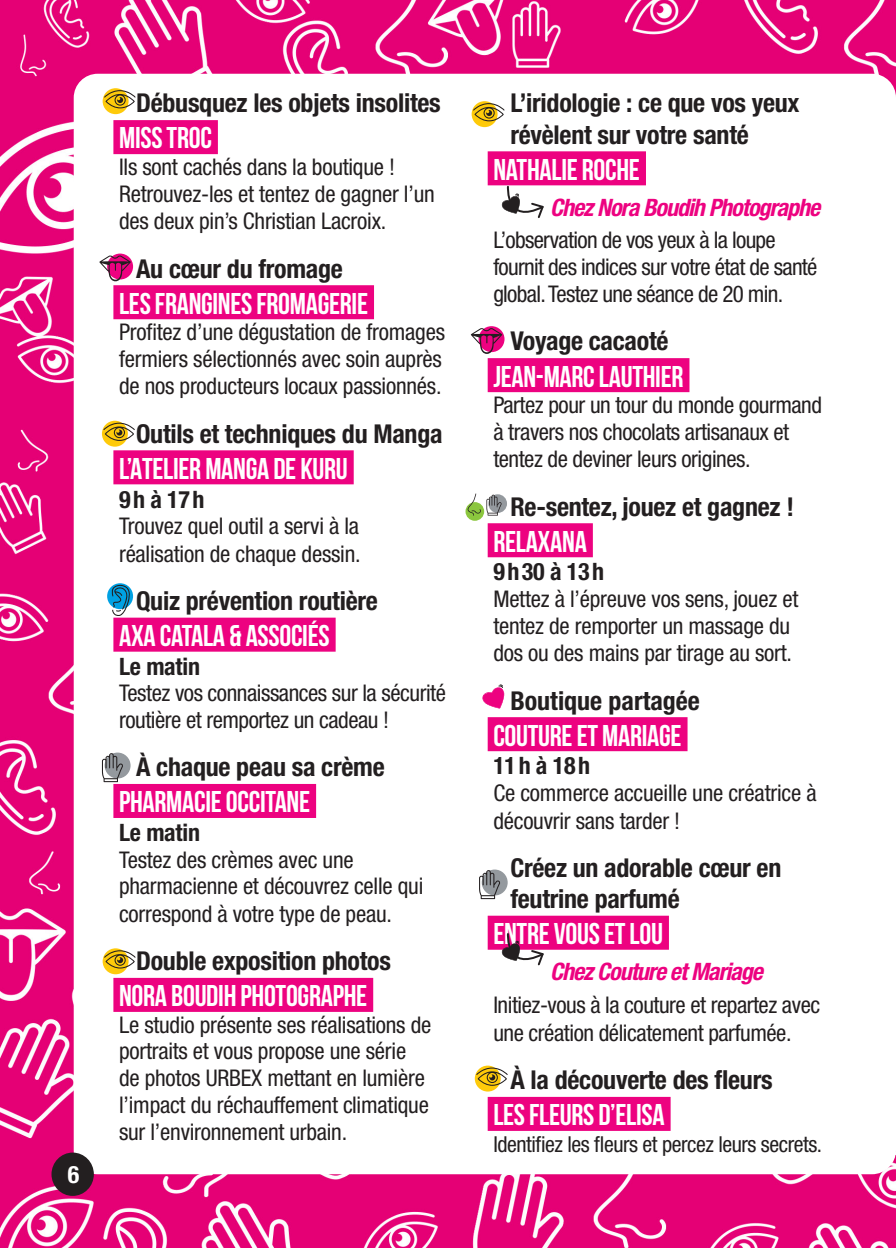
<style>
.page{position:relative;width:896px;height:1248px;background:#fff}
.page>*{position:absolute;margin:0;border:0;box-sizing:border-box;transform-origin:0 0}
.t1{font:700 30px "Bebas Neue";letter-spacing:-.01em;color:#fff}
.t2{font:700 condensed 26px/31.2px "Helvetica Neue LT Std";letter-spacing:-.01em;color:#231f20}
.t3{font:italic 700 condensed 24px "Helvetica Neue LT Std";letter-spacing:-.04em;color:#ed0280}
.t4{font:700 condensed 24px "Helvetica Neue LT Std";letter-spacing:-.01em;color:#231f20}
.t5{font:700 condensed 24px "Helvetica Neue LT Std";color:#fff}
.t6{font:condensed 23px/27px "Helvetica Neue LT Std";letter-spacing:-.01em;color:#231f20}
.t7{font:condensed 23px/27px "Helvetica Neue LT Std";letter-spacing:-.03em;color:#231f20}
.t8{font:condensed 22px "Helvetica Neue LT Std";letter-spacing:-.02em;color:#231f20}
</style>
<div class="page">
<img style="left:0;top:0;width:896px;height:1247px">
<div style="left:74px;top:74px;width:822px;height:1100px;background:#fff;border-radius:24px"></div>
<div style="left:113px;top:120px;width:105px;height:34px;background:#ed0280"></div>
<div style="left:113px;top:285px;width:261px;height:34px;background:#ed0280"></div>
<div style="left:113px;top:450px;width:241px;height:34px;background:#ed0280"></div>
<div style="left:113px;top:617px;width:223px;height:34px;background:#ed0280"></div>
<div style="left:113px;top:783px;width:203px;height:34px;background:#ed0280"></div>
<div style="left:113px;top:977px;width:260px;height:34px;background:#ed0280"></div>
<div style="left:488px;top:151px;width:158px;height:34px;background:#ed0280"></div>
<div style="left:488px;top:358px;width:201px;height:34px;background:#ed0280"></div>
<div style="left:488px;top:523px;width:105px;height:34px;background:#ed0280"></div>
<div style="left:488px;top:717px;width:199px;height:34px;background:#ed0280"></div>
<div style="left:488px;top:915px;width:181px;height:34px;background:#ed0280"></div>
<div style="left:488px;top:1096px;width:182px;height:34px;background:#ed0280"></div>
<svg style="left:475px;top:1065px;width:26px;height:26px"></svg>
<svg style="left:476px;top:1067px;width:32px;height:18px"></svg>
<div style="left:472px;top:101px;width:25px;height:26px;background:#feca0a;border-radius:50%"></div>
<svg style="left:473px;top:103px;width:31px;height:18px"></svg>
<div style="left:102px;top:420px;width:26px;height:26px;background:#feca0a;border-radius:50%"></div>
<svg style="left:103px;top:422px;width:32px;height:19px"></svg>
<svg style="left:103px;top:948px;width:26px;height:26px"></svg>
<svg style="left:104px;top:950px;width:32px;height:18px"></svg>
<svg style="left:103px;top:88px;width:26px;height:26px"></svg>
<svg style="left:104px;top:90px;width:32px;height:18px"></svg>
<svg style="left:478px;top:326px;width:26px;height:26px"></svg>
<svg style="left:471px;top:328px;width:31px;height:26px"></svg>
<svg style="left:107px;top:253px;width:26px;height:26px"></svg>
<svg style="left:99px;top:255px;width:32px;height:26px"></svg>
<svg style="left:107px;top:583px;width:26px;height:26px"></svg>
<svg style="left:112px;top:584px;width:18px;height:32px"></svg>
<div style="left:482px;top:869px;width:26px;height:26px;background:#94999e;border-radius:50%"></div>
<svg style="left:479px;top:870px;width:21px;height:29px"></svg>
<div style="left:105px;top:752px;width:26px;height:26px;background:#94999e;border-radius:50%"></div>
<svg style="left:102px;top:753px;width:21px;height:29px"></svg>
<svg style="left:482px;top:684px;width:22px;height:24px"></svg>
<div style="left:465px;top:502px;width:19px;height:18px;background:#8bc63e;border-radius:50%"></div>
<div style="left:488px;top:494px;width:19px;height:19px;background:#94999e;border-radius:50%"></div>
<svg style="left:467px;top:493px;width:35px;height:22px"></svg>
<svg style="left:501px;top:933px;width:44px;height:33px"></svg>
<svg style="left:501px;top:185px;width:44px;height:33px"></svg>
<div style="left:51px;top:1152px;width:43px;height:43px;background:#231f20;border-radius:50%"></div>
<p class="t5" style="left:68px;top:1159px;width:13px">6</p>
<p class="t2" style="left:136px;top:87px;width:306px">Débusquez les objets insolites</p>
<p class="t1" style="left:119px;top:122px;width:94px">MISS TROC</p>
<p class="t6" style="left:119px;top:153px;width:317px">Ils sont cachés dans la boutique !<br>Retrouvez-les et tentez de gagner l’un des deux pin’s Christian Lacroix.</p>
<p class="t2" style="left:136px;top:252px;width:208px">Au cœur du fromage</p>
<p class="t1" style="left:119px;top:287px;width:250px">LES FRANGINES FROMAGERIE</p>
<p class="t6" style="left:119px;top:318px;width:327px">Profitez d’une dégustation de fromages fermiers sélectionnés avec soin auprès de nos producteurs locaux passionnés.</p>
<p class="t2" style="left:136px;top:417px;width:308px">Outils et techniques du Manga</p>
<p class="t1" style="left:119px;top:452px;width:230px">L’ATELIER MANGA DE KURU</p>
<p class="t4" style="left:119px;top:484px;width:87px">9h à 17h</p>
<p class="t6" style="left:119px;top:512px;width:243px;line-height:27.6px">Trouvez quel outil a servi à la réalisation de chaque dessin.</p>
<p class="t2" style="left:136px;top:584px;width:243px">Quiz prévention routière</p>
<p class="t1" style="left:119px;top:619px;width:212px">AXA CATALA &amp; ASSOCIÉS</p>
<p class="t4" style="left:119px;top:651px;width:82px">Le matin</p>
<p class="t6" style="left:119px;top:679px;width:328px">Testez vos connaissances sur la sécurité routière et remportez un cadeau !</p>
<p class="t2" style="left:136px;top:751px;width:250px">À chaque peau sa crème</p>
<p class="t1" style="left:119px;top:785px;width:193px">PHARMACIE OCCITANE</p>
<p class="t4" style="left:119px;top:818px;width:82px">Le matin</p>
<p class="t6" style="left:119px;top:845px;width:306px">Testez des crèmes avec une pharmacienne et découvrez celle qui correspond à votre type de peau.</p>
<p class="t2" style="left:136px;top:944px;width:256px">Double exposition photos</p>
<p class="t1" style="left:119px;top:979px;width:250px">NORA BOUDIH PHOTOGRAPHE</p>
<p class="t6" style="left:119px;top:1011px;width:314px">Le studio présente ses réalisations de portraits et vous propose une série de photos URBEX mettant en lumière l’impact du réchauffement climatique sur l’environnement urbain.</p>
<p class="t2" style="left:510px;top:87px;width:291px">L’iridologie : ce que vos yeux révèlent sur votre santé</p>
<p class="t1" style="left:493px;top:153px;width:148px">NATHALIE ROCHE</p>
<p class="t3" style="left:550px;top:193px;width:272px">Chez Nora Boudih Photographe</p>
<p class="t7" style="left:493px;top:226px;width:326px">L’observation de vos yeux à la loupe fournit des indices sur votre état de santé global. Testez une séance de 20 min.</p>
<p class="t2" style="left:510px;top:325px;width:160px">Voyage cacaoté</p>
<p class="t1" style="left:493px;top:359px;width:192px">JEAN-MARC LAUTHIER</p>
<p class="t6" style="left:493px;top:391px;width:330px">Partez pour un tour du monde gourmand à travers nos chocolats artisanaux et tentez de deviner leurs origines.</p>
<p class="t2" style="left:510px;top:490px;width:285px">Re-sentez, jouez et gagnez !</p>
<p class="t1" style="left:493px;top:524px;width:95px">RELAXANA</p>
<p class="t4" style="left:493px;top:557px;width:112px">9h30 à 13h</p>
<p class="t6" style="left:493px;top:585px;width:306px">Mettez à l’épreuve vos sens, jouez et tentez de remporter un massage du dos ou des mains par tirage au sort.</p>
<p class="t2" style="left:510px;top:684px;width:191px">Boutique partagée</p>
<p class="t1" style="left:493px;top:718px;width:190px">COUTURE ET MARIAGE</p>
<p class="t4" style="left:493px;top:751px;width:98px">11h à 18h</p>
<p class="t6" style="left:493px;top:778px;width:325px;line-height:27.6px">Ce commerce accueille une créatrice à découvrir sans tarder !</p>
<p class="t2" style="left:510px;top:851px;width:272px">Créez un adorable cœur en feutrine parfumé</p>
<p class="t1" style="left:493px;top:917px;width:171px">ENTRE VOUS ET LOU</p>
<p class="t3" style="left:550px;top:956px;width:214px">Chez Couture et Mariage</p>
<p class="t6" style="left:493px;top:991px;width:328px;line-height:27.6px">Initiez-vous à la couture et repartez avec une création délicatement parfumée.</p>
<p class="t2" style="left:510px;top:1063px;width:264px">À la découverte des fleurs</p>
<p class="t1" style="left:493px;top:1098px;width:173px">LES FLEURS D’ELISA</p>
<p class="t8" style="left:493px;top:1130px;width:330px">Identifiez les fleurs et percez leurs secrets.</p>
</div>
